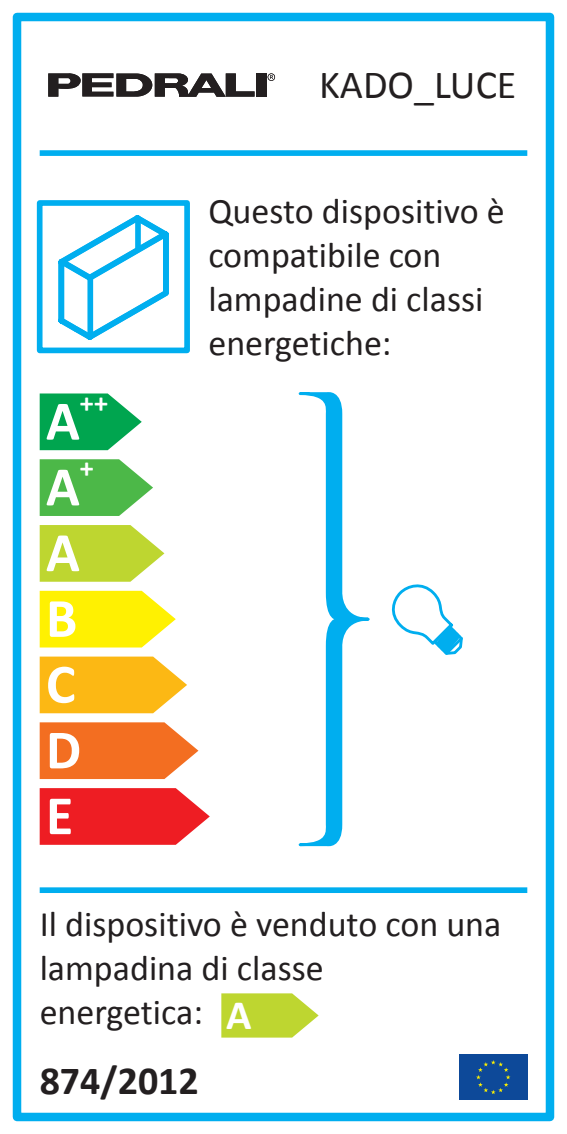
<style>
.page{position:relative;width:567px;height:1134px;background:#fff}
.page>*{position:absolute;margin:0;border:0;box-sizing:border-box;transform-origin:0 0}
.t1{font:700 56px/65.6px "Calibri";color:#fff;text-align:justify}
.t2{font:40px "Calibri";color:#231f20}
.t3{font:700 40px "Calibri";color:#231f20}
.t4{font:36px/44px "Calibri";color:#231f20}
.t5{font:700 28px "Calibri";color:#fff}
.s1{font-weight:700;font-size:42px;color:#fff}
</style>
<div class="page">
<div style="left:13px;top:13px;width:541px;height:1108px;border:9px solid #00aeef"></div>
<div style="left:40px;top:150px;width:487px;height:6px;background:#00aeef"></div>
<div style="left:40px;top:887px;width:487px;height:6px;background:#00aeef"></div>
<div style="left:459px;top:1054px;width:68px;height:46px;background:#0d4999"></div>
<svg style="left:476px;top:1060px;width:34px;height:34px"></svg>
<svg style="left:268px;top:73px;width:7px;height:8px"></svg>
<div style="left:256px;top:73px;width:10px;height:24px;background:#231f20"></div>
<svg style="left:48px;top:73px;width:207px;height:24px"></svg>
<svg style="left:40px;top:393px;width:102px;height:57px"></svg>
<svg style="left:40px;top:459px;width:113px;height:57px;background:#67c264"></svg>
<svg style="left:40px;top:525px;width:124px;height:57px;background:#c6db4c"></svg>
<svg style="left:40px;top:591px;width:136px;height:56px;background:#fff220"></svg>
<svg style="left:40px;top:657px;width:147px;height:56px;background:#fcc02e"></svg>
<svg style="left:40px;top:722px;width:158px;height:57px;background:#f47d38"></svg>
<svg style="left:40px;top:788px;width:170px;height:57px;background:#ef3439"></svg>
<svg style="left:391px;top:584px;width:72px;height:71px"></svg>
<svg style="left:298px;top:392px;width:72px;height:455px"></svg>
<div style="left:37px;top:200px;width:153px;height:153px;border:6px solid #00aeef"></div>
<svg style="left:221px;top:993px;width:98px;height:44px;background:#c7dc4e"></svg>
<svg style="left:58px;top:215px;width:111px;height:125px"></svg>
<p class="t2" style="left:319px;top:68px;width:199px">KADO_LUCE</p>
<p class="t5" style="left:80px;top:390px;width:30px">++</p>
<h1 class="t1" style="left:46px;top:393px;width:35px">A</h1>
<p class="t5" style="left:80px;top:456px;width:15px">+</p>
<h1 class="t1" style="left:46px;top:458px;width:37px">A A B C D E</h1>
<p class="t4" style="left:208px;top:192px;width:298px">Questo dispositivo è compatibile con lampadine di classi energetiche:</p>
<p class="t4" style="left:40px;top:905px;width:463px">Il dispositivo è venduto con una lampadina di classe<br>energetica: <span class="s1">A</span></p>
<p class="t3" style="left:40px;top:1064px;width:161px">874/2012</p>
</div>
